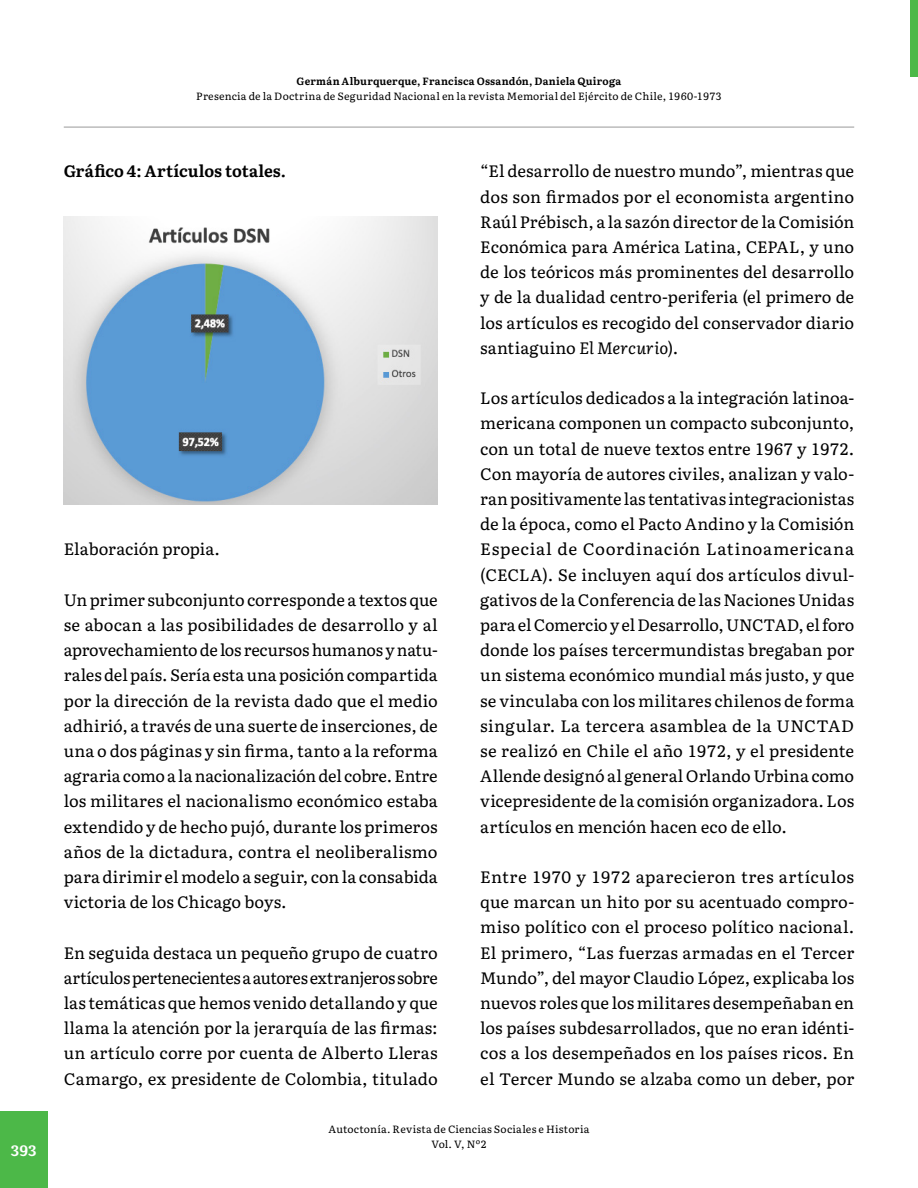
<style>
.page{position:relative;width:918px;height:1188px;background:#fff}
.page>*{position:absolute;margin:0;border:0;box-sizing:border-box;transform-origin:0 0}
.Texto_Principal{font:16.5px/25.2px "Literata";letter-spacing:.005em;color:#000;text-align:justify}
.Texto_Principal-2{font:700 16.5px "Literata";letter-spacing:.01em;color:#000}
.t1{font:700 15px "Literata";color:#fff}
.t2{font:10.5px/15px "Literata";letter-spacing:.025em;color:#000;text-align:center}
.t3{font:700 10.5px "Literata";letter-spacing:.02em;color:#000}
.s1{font-style:italic}
</style>
<div class="page">
<div style="left:0;top:1111px;width:48px;height:77px;background:#4cb848"></div>
<div style="left:910px;top:0;width:8px;height:77px;background:#4cb848"></div>
<hr style="left:64px;top:127px;width:790px;height:1px;background:#999">
<img style="left:64px;top:216px;width:374px;height:289px">
<p class="t1" style="left:11px;top:1138px;width:28px">393</p>
<p class="t3" style="left:297px;top:72px;width:326px">Germán Alburquerque, Francisca Ossandón, Daniela Quiroga</p>
<p class="t2" style="left:196px;top:88px;width:527px">Presencia de la Doctrina de Seguridad Nacional en la revista Memorial del Ejército de Chile, 1960-1973</p>
<p class="Texto_Principal-2" style="left:64px;top:158px;width:224px">Gráfico 4: Artículos totales.</p>
<p class="Texto_Principal" style="left:64px;top:536px;width:158px">Elaboración propia.</p>
<p class="Texto_Principal" style="left:64px;top:586px;width:376px">Un primer subconjunto corresponde a textos que se abocan a las posibilidades de desarrollo y al aprovechamiento de los recursos humanos y natu&shy;rales del país. Sería esta una posición compartida por la dirección de la revista dado que el medio adhirió, a través de una suerte de inserciones, de una o dos páginas y sin firma, tanto a la reforma agraria como a la nacionalización del cobre. Entre los militares el nacionalismo económico estaba extendido y de hecho pujó, durante los primeros años de la dictadura, contra el neoliberalismo para dirimir el modelo a seguir, con la consabida victoria de los Chicago boys.</p>
<p class="Texto_Principal" style="left:64px;top:939px;width:376px">En seguida destaca un pequeño grupo de cuatro artículos pertenecientes a autores extranjeros sobre las temáticas que hemos venido detallando y que llama la atención por la jerarquía de las firmas: un artículo corre por cuenta de Alberto Lleras Camargo, ex presidente de Colombia, titulado</p>
<p class="Texto_Principal" style="left:480px;top:158px;width:376px">“El desarrollo de nuestro mundo”, mientras que dos son firmados por el economista argentino Raúl Prébisch, a la sazón director de la Comisión Económica para América Latina, CEPAL, y uno de los teóricos más prominentes del desarrollo y de la dualidad centro-periferia (el primero de los artículos es recogido del conservador diario santiaguino <span class="s1">El Mercurio</span>).</p>
<p class="Texto_Principal" style="left:480px;top:384px;width:376px">Los artículos dedicados a la integración latinoa&shy;mericana componen un compacto subconjunto, con un total de nueve textos entre 1967 y 1972.<br>Con mayoría de autores civiles, analizan y valo&shy;ran positivamente las tentativas integracionistas de la época, como el Pacto Andino y la Comisión Especial de Coordinación Latinoamericana (CECLA). Se incluyen aquí dos artículos divul&shy;gativos de la Conferencia de las Naciones Unidas para el Comercio y el Desarrollo, UNCTAD, el foro donde los países tercermundistas bregaban por un sistema económico mundial más justo, y que se vinculaba con los militares chilenos de forma singular. La tercera asamblea de la UNCTAD se realizó en Chile el año 1972, y el presidente Allende designó al general Orlando Urbina como vicepresidente de la comisión organizadora. Los artículos en mención hacen eco de ello.</p>
<p class="Texto_Principal" style="left:480px;top:863px;width:376px">Entre 1970 y 1972 aparecieron tres artículos que marcan un hito por su acentuado compro&shy;miso político con el proceso político nacional.<br>El primero, “Las fuerzas armadas en el Tercer Mundo”, del mayor Claudio López, explicaba los nuevos roles que los militares desempeñaban en los países subdesarrollados, que no eran idénti&shy;cos a los desempeñados en los países ricos. En el Tercer Mundo se alzaba como un deber, por</p>
<p class="t2" style="left:329px;top:1121px;width:262px">Autoctonía. Revista de Ciencias Sociales e Historia<br>Vol. V, Nº2</p>
</div>
